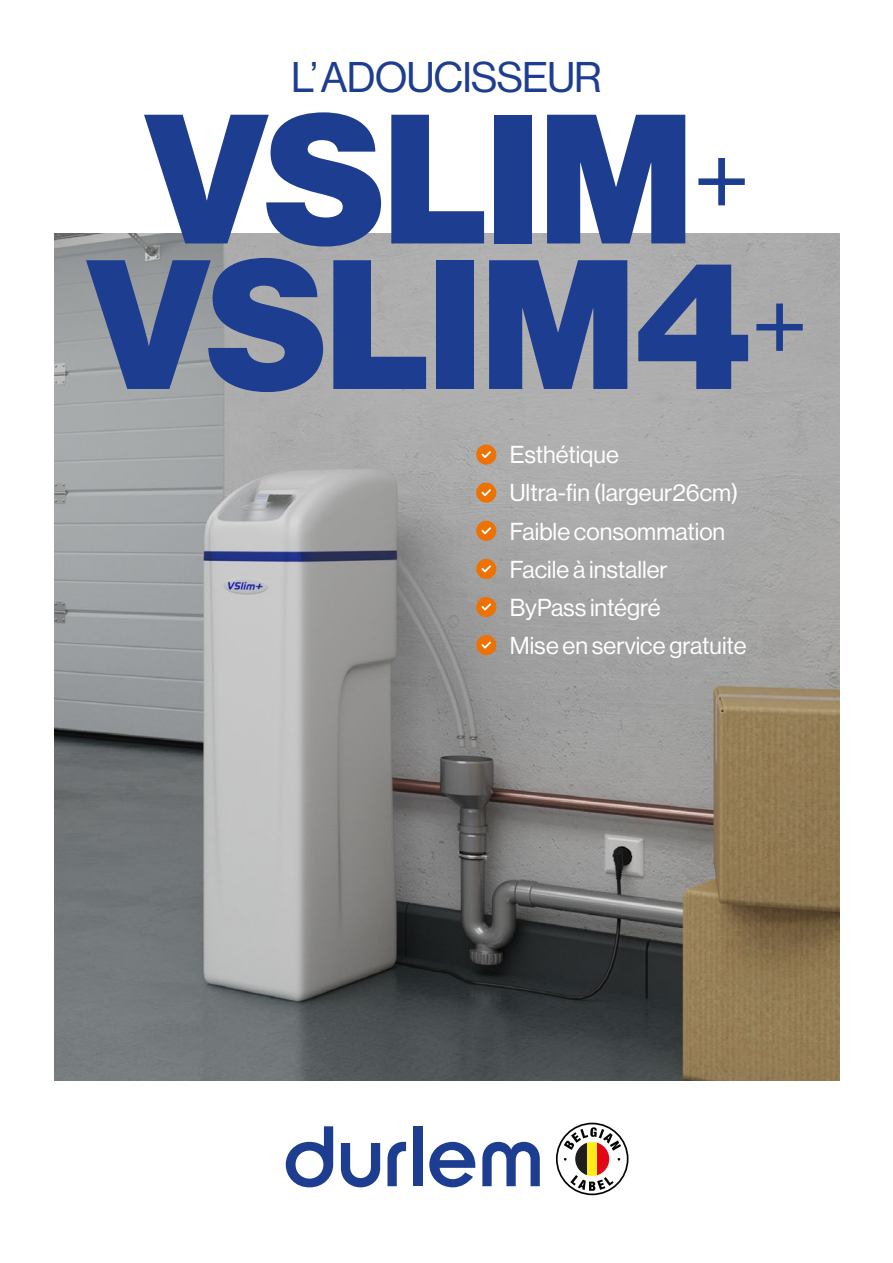
<style>
.page{position:relative;width:893px;height:1263px;background:#fff}
.page>*{position:absolute;margin:0;border:0;box-sizing:border-box;transform-origin:0 0}
.t1{font:180px/145.5px "N Haas Grotesk DS Pro 95 Blk";color:#1d3d90;text-align:center}
.t2{font:42px "N Haas Grotesk DS Pro 55 Rg";letter-spacing:-.02em;color:#1d3d90}
.t3{font:24px/38.2px "N Haas Grotesk DS Pro 55 Rg";color:#fff}
</style>
<div class="page">
<div style="left:413px;top:1126px;width:9px;height:60px;background:#1d3d90"></div>
<svg style="left:341px;top:1143px;width:39px;height:44px"></svg>
<svg style="left:429px;top:1142px;width:46px;height:45px"></svg>
<svg style="left:482px;top:1142px;width:58px;height:44px"></svg>
<svg style="left:286px;top:1126px;width:47px;height:61px"></svg>
<svg style="left:387px;top:1142px;width:19px;height:44px"></svg>
<svg style="left:556px;top:1123px;width:72px;height:72px"></svg>
<img style="left:55px;top:234px;width:784px;height:846px">
<svg style="left:476px;top:444px;width:20px;height:21px"></svg>
<svg style="left:476px;top:483px;width:20px;height:20px"></svg>
<svg style="left:476px;top:559px;width:20px;height:20px"></svg>
<svg style="left:476px;top:597px;width:20px;height:20px"></svg>
<svg style="left:476px;top:635px;width:20px;height:20px"></svg>
<svg style="left:476px;top:521px;width:20px;height:20px"></svg>
<h2 class="t2" style="left:291px;top:54px;width:312px">L’ ADOUCISSEUR</h2>
<h1 class="t1" style="left:87px;top:110px;width:723px">VSLIM<sup>+<br></sup>VSLIM4<sup>+</sup></h1>
<p class="t3" style="left:510px;top:436px;width:238px">Esthétique<br>Ultra-fin (largeur26cm)<br>Faible consommation<br>Facile à installer<br>ByPass intégré<br>Mise en service gratuite</p>
</div>
